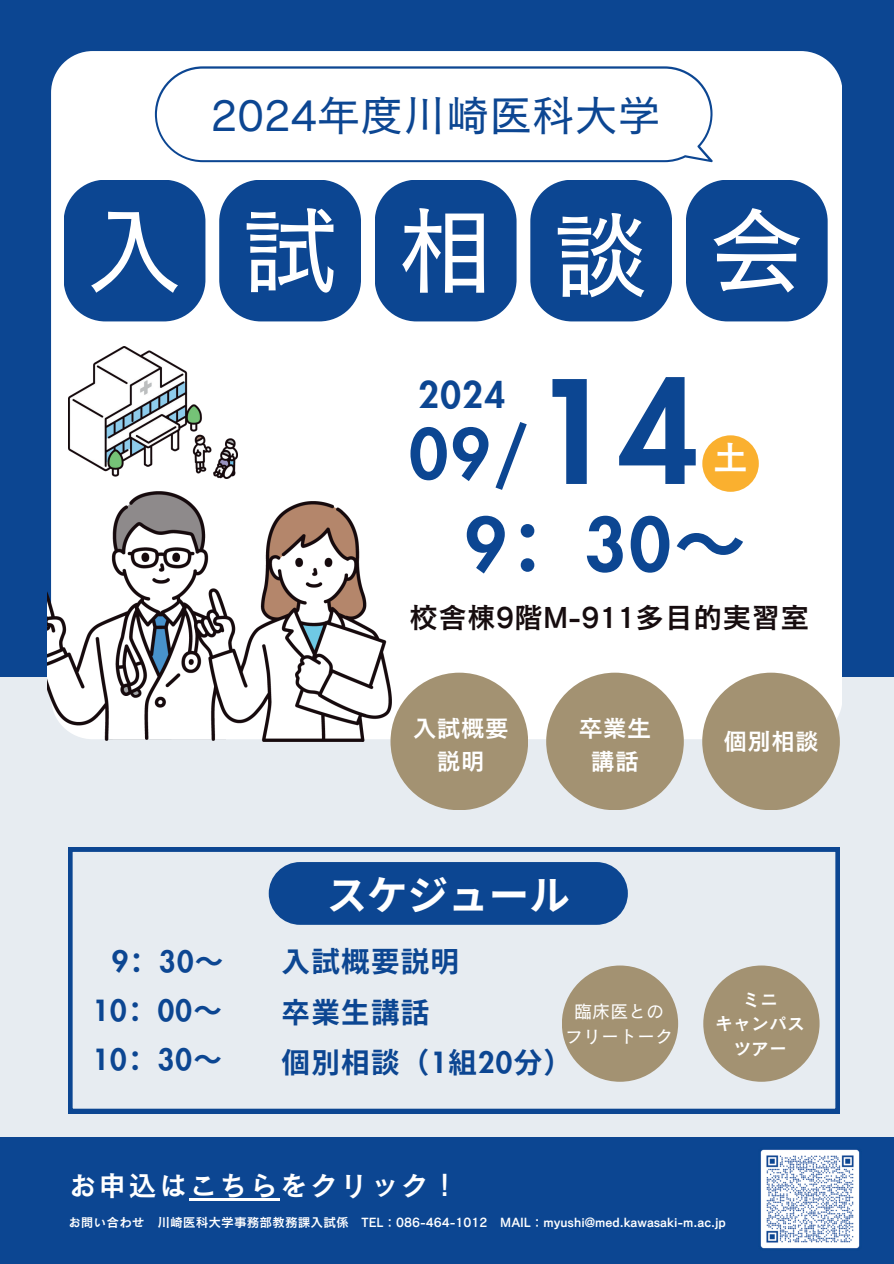
<style>
.page{position:relative;width:894px;height:1264px;background:#fff}
.page>*{position:absolute;margin:0;border:0;box-sizing:border-box;transform-origin:0 0}
.t1{font:800 139.05px "Futura LT Pro";color:#0c4692}
.t2{font:96.45px "Canva Cezanne Pro N M";color:#fff}
.t3{font:800 71.7px "Futura LT Pro";color:#0c4692}
.t4{font:800 67.2px "Futura LT Pro";color:#0c4692}
.t5{font:42.9px "Canva Cezanne Pro N M";color:#0c4692}
.t6{font:700 40.5px "Noto Sans CJ Ksc";color:#fff}
.t7{font:800 35.55px "Futura LT Pro";color:#0c4692}
.t8{font:34.05px "Canva Cezanne Pro N DB";color:#fff}
.t9{font:28.95px "Canva Cezanne Pro N DB";color:#160c0e}
.t10{font:700 28.5px/50.7px "Noto Sans CJ Ksc";letter-spacing:.045em;color:#0c4692}
.t11{font:800 28.5px/48.9px "Futura LT Pro";letter-spacing:.045em;color:#0c4692;text-align:justify}
.t12{font:28.5px "Canva Cezanne Pro N DB";letter-spacing:.06em;color:#fff}
.t13{font:24px/32.7px "Canva Cezanne Pro N DB";color:#fff;text-align:center}
.t14{font:18px/24.8px "Canva Cezanne Pro N M";color:#fff;text-align:center}
.t15{font:18px/24.8px "Canva Cezanne Pro N DB";color:#fff;text-align:center}
.t16{font:12.75px "Canva Cezanne Pro N DB";color:#fff}
.s1{font-family:"Noto Sans CJ Ksc";font-weight:700}
.s2{font-family:"Futura LT Pro";font-weight:800}
</style>
<div class="page">
<div style="left:0;top:0;width:893px;height:1263px;background:#0c4692"></div>
<div style="left:0;top:677px;width:893px;height:459px;background:#e7ecf1"></div>
<div style="left:51px;top:51px;width:790px;height:688px;background:#fff;border-radius:42px"></div>
<svg style="left:68px;top:847px;width:771px;height:265px"></svg>
<div style="left:390px;top:672px;width:138px;height:138px;background:#a39272;border-radius:50%"></div>
<div style="left:546px;top:672px;width:137px;height:138px;background:#a39272;border-radius:50%"></div>
<div style="left:702px;top:672px;width:137px;height:138px;background:#a39272;border-radius:50%"></div>
<div style="left:702px;top:435px;width:56px;height:57px;background:#fab02f;border-radius:50%"></div>
<svg style="left:64px;top:180px;width:141px;height:141px;background:#1c5299"></svg>
<svg style="left:219px;top:180px;width:142px;height:141px;background:#1d5399"></svg>
<svg style="left:375px;top:180px;width:141px;height:141px;background:#1c5299"></svg>
<svg style="left:530px;top:180px;width:142px;height:141px;background:#1d539a"></svg>
<svg style="left:686px;top:180px;width:141px;height:141px;background:#1c5299"></svg>
<svg style="left:155px;top:66px;width:557px;height:96px"></svg>
<img style="left:47px;top:492px;width:147px;height:248px">
<img style="left:194px;top:501px;width:197px;height:240px">
<img style="left:68px;top:347px;width:169px;height:131px">
<div style="left:269px;top:862px;width:358px;height:62px;background:#0c4692;border-radius:31px"></div>
<hr style="left:189px;top:1198px;width:90px;height:2px;background:#fff">
<img style="left:760px;top:1149px;width:100px;height:100px">
<div style="left:561px;top:965px;width:117px;height:116px;background:#a39272;border-radius:50%"></div>
<div style="left:703px;top:965px;width:116px;height:116px;background:#a39272;border-radius:50%"></div>
<h3 class="t5" style="left:211px;top:90px;width:451px">2024年度川崎医科大学</h3>
<h2 class="t2" style="left:86px;top:192px;width:720px">入試相談会</h2>
<h3 class="t7" style="left:418px;top:368px;width:88px">2024</h3>
<h3 class="t4" style="left:409px;top:403px;width:121px">09/</h3>
<h1 class="t1" style="left:532px;top:327px;width:168px">14</h1>
<h3 class="t8" style="left:713px;top:437px;width:32px">土</h3>
<h3 class="t3" style="left:465px;top:490px;width:277px">9<span class="s1">：</span>30<span class="s1">～</span></h3>
<h3 class="t9" style="left:409px;top:599px;width:401px">校舎棟9階M-911多目的実習室</h3>
<h3 class="t13" style="left:412px;top:711px;width:97px">入試概要説明</h3>
<h3 class="t13" style="left:578px;top:711px;width:71px">卒業生講話</h3>
<h3 class="t6" style="left:326px;top:872px;width:244px">スケジュール</h3>
<h3 class="t13" style="left:722px;top:724px;width:97px">個別相談</h3>
<h3 class="t11" style="left:92px;top:935px;width:130px;text-indent:19px">9<span class="s1">：</span>30<span class="s1">～</span>10<span class="s1">：</span>00<span class="s1">～</span>10<span class="s1">：</span>30<span class="s1">～</span></h3>
<h3 class="t10" style="left:281px;top:936px;width:292px">入試概要説明<br>卒業生講話<br>個別相談（<span class="s2">1</span>組<span class="s2">20</span>分）</h3>
<h3 class="t14" style="left:565px;top:998px;width:109px">臨床医とのフリートーク</h3>
<h3 class="t15" style="left:715px;top:986px;width:91px">ミニ<br>キャンパスツアー</h3>
<h3 class="t12" style="left:68px;top:1168px;width:392px">お申込はこちらをクリック！</h3>
<p class="t16" style="left:68px;top:1214px;width:659px">お問い合わせ 川崎医科大学事務部教務課入試係 TEL：086-464-1012 MAIL：myushi@med.kawasaki-m.ac.jp</p>
</div>
